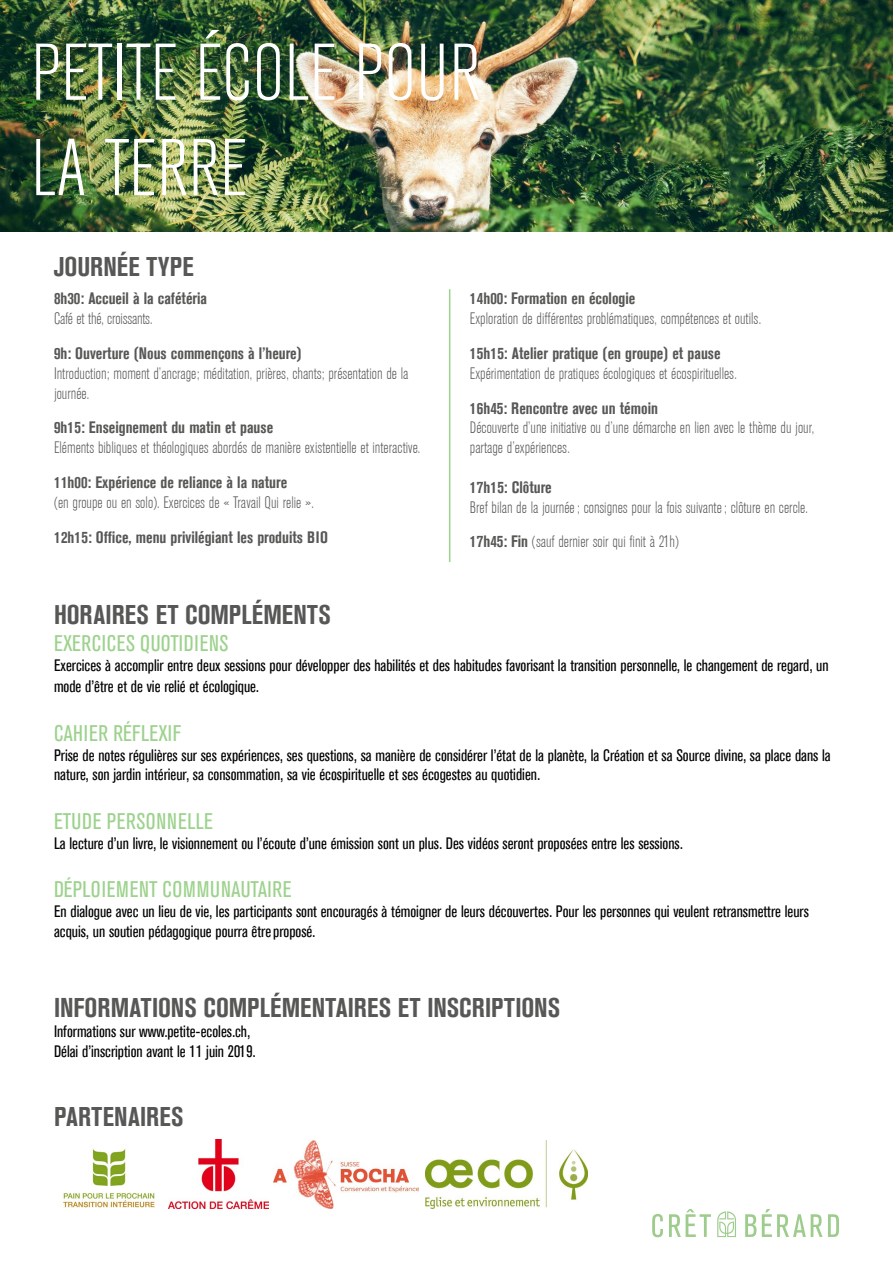
<style>
.page{position:relative;width:893px;height:1263px;background:#fff}
.page>*{position:absolute;margin:0;border:0;box-sizing:border-box;transform-origin:0 0}
.t1{font:300 79.5px/95.4px "Akzidenz Grot Con BQ";color:#fff}
.t2{font:700 43.5px/52.2px "Akzidenz Grot Con BQ";letter-spacing:.02em;color:#fff}
.t3{font:700 27px "Akzidenz Grot Con BQ";letter-spacing:.01em;color:#575756}
.t4{font:22.5px "Akzidenz Grot Con BQ";letter-spacing:.02em;color:#9cd28c}
.t5{font:16.5px/19.8px "Akzidenz Grot Con BQ";color:#000}
.t6{font:300 16.5px/19.8px "Akzidenz Grot Con BQ";color:#575756}
.t7{font:700 16.5px "Akzidenz Grot Con BQ";color:#575756}
.s1{font-weight:700}
</style>
<div class="page">
<hr style="left:449px;top:289px;width:1px;height:273px;background:#9cd28c">
<svg style="left:717px;top:1211px;width:19px;height:26px"></svg>
<svg style="left:652px;top:1214px;width:11px;height:23px"></svg>
<svg style="left:669px;top:1209px;width:42px;height:28px"></svg>
<svg style="left:745px;top:1214px;width:11px;height:23px"></svg>
<svg style="left:762px;top:1209px;width:77px;height:28px"></svg>
<img style="left:0;top:0;width:893px;height:231px">
<img style="left:63px;top:1149px;width:92px;height:58px">
<img style="left:169px;top:1139px;width:100px;height:69px">
<img style="left:274px;top:1141px;width:144px;height:67px">
<img style="left:425px;top:1141px;width:163px;height:68px">
<h1 class="t1" style="left:32px;top:27px;width:449px">PETITE ÉCOLE POUR<br>LA TERRE</h1>
<h2 class="t2" style="left:32px;top:29px;width:246px">PETITE ECOLE<br>POUR LA TERRE</h2>
<h3 class="t3" style="left:54px;top:251px;width:141px">JOURNÉE TYPE</h3>
<p class="t7" style="left:54px;top:289px;width:155px">8h30: Accueil à la cafétéria</p>
<p class="t6" style="left:54px;top:309px;width:100px">Café et thé, croissants.</p>
<p class="t7" style="left:54px;top:344px;width:249px">9h: Ouverture (Nous commençons à l’heure)</p>
<p class="t6" style="left:54px;top:364px;width:356px">Introduction; moment d’ancrage; méditation, prières, chants; présentation de la journée.</p>
<p class="t7" style="left:54px;top:418px;width:221px">9h15: Enseignement du matin et pause</p>
<p class="t6" style="left:54px;top:438px;width:368px">Eléments bibliques et théologiques abordés de manière existentielle et interactive.</p>
<p class="t7" style="left:54px;top:473px;width:235px">11h00: Expérience de reliance à la nature</p>
<p class="t6" style="left:54px;top:493px;width:261px">(en groupe ou en solo). Exercices de « Travail Qui relie ».</p>
<p class="t7" style="left:54px;top:527px;width:275px">12h15: Office, menu privilégiant les produits BIO</p>
<p class="t7" style="left:470px;top:289px;width:167px">14h00: Formation en écologie</p>
<p class="t6" style="left:470px;top:309px;width:293px">Exploration de différentes problématiques, compétences et outils.</p>
<p class="t7" style="left:470px;top:344px;width:252px">15h15: Atelier pratique (en groupe) et pause</p>
<p class="t6" style="left:470px;top:364px;width:268px">Expérimentation de pratiques écologiques et écospirituelles.</p>
<p class="t7" style="left:470px;top:398px;width:190px">16h45: Rencontre avec un témoin</p>
<p class="t6" style="left:470px;top:418px;width:346px">Découverte d’une initiative ou d’une démarche en lien avec le thème du jour, partage d’expériences.</p>
<p class="t7" style="left:470px;top:478px;width:83px">17h15: Clôture</p>
<p class="t6" style="left:470px;top:490px;width:339px;line-height:34.8px">Bref bilan de la journée; consignes pour la fois suivante; clôture en cercle.<br><span class="s1">17h45: Fin</span> (sauf dernier soir qui finit à 21h)</p>
<h3 class="t3" style="left:54px;top:599px;width:278px">HORAIRES ET COMPLÉMENTS</h3>
<h3 class="t4" style="left:54px;top:630px;width:176px">EXERCICES QUOTIDIENS</h3>
<p class="t5" style="left:54px;top:654px;width:776px;line-height:21.6px">Exercices à accomplir entre deux sessions pour développer des habilités et des habitudes favorisant la transition personnelle, le changement de regard, un mode d’être et de vie relié et écologique.</p>
<h3 class="t4" style="left:54px;top:720px;width:129px">CAHIER RÉFLEXIF</h3>
<p class="t5" style="left:54px;top:745px;width:778px">Prise de notes régulières sur ses expériences, ses questions, sa manière de considérer l’état de la planète, la Création et sa Source divine, sa place dans la nature, son jardin intérieur, sa consommation, sa vie écospirituelle et ses écogestes au quotidien.</p>
<h3 class="t4" style="left:54px;top:808px;width:161px">ETUDE PERSONNELLE</h3>
<p class="t5" style="left:54px;top:833px;width:630px">La lecture d’un livre, le visionnement ou l’écoute d’une émission sont un plus. Des vidéos seront proposées entre les sessions.</p>
<h3 class="t4" style="left:54px;top:877px;width:239px">DÉPLOIEMENT COMMUNAUTAIRE</h3>
<p class="t5" style="left:54px;top:902px;width:756px">En dialogue avec un lieu de vie, les participants sont encouragés à témoigner de leurs découvertes. Pour les personnes qui veulent retransmettre leurs acquis, un soutien pédagogique pourra êtreproposé.</p>
<h3 class="t3" style="left:54px;top:992px;width:508px">INFORMATIONS COMPLÉMENTAIRES ET INSCRIPTIONS</h3>
<p class="t5" style="left:54px;top:1022px;width:203px">Informations sur www.petite-ecoles.ch,<br>Délai d’inscription avant le 11 juin 2019.</p>
<h3 class="t3" style="left:54px;top:1101px;width:131px">PARTENAIRES</h3>
</div>
